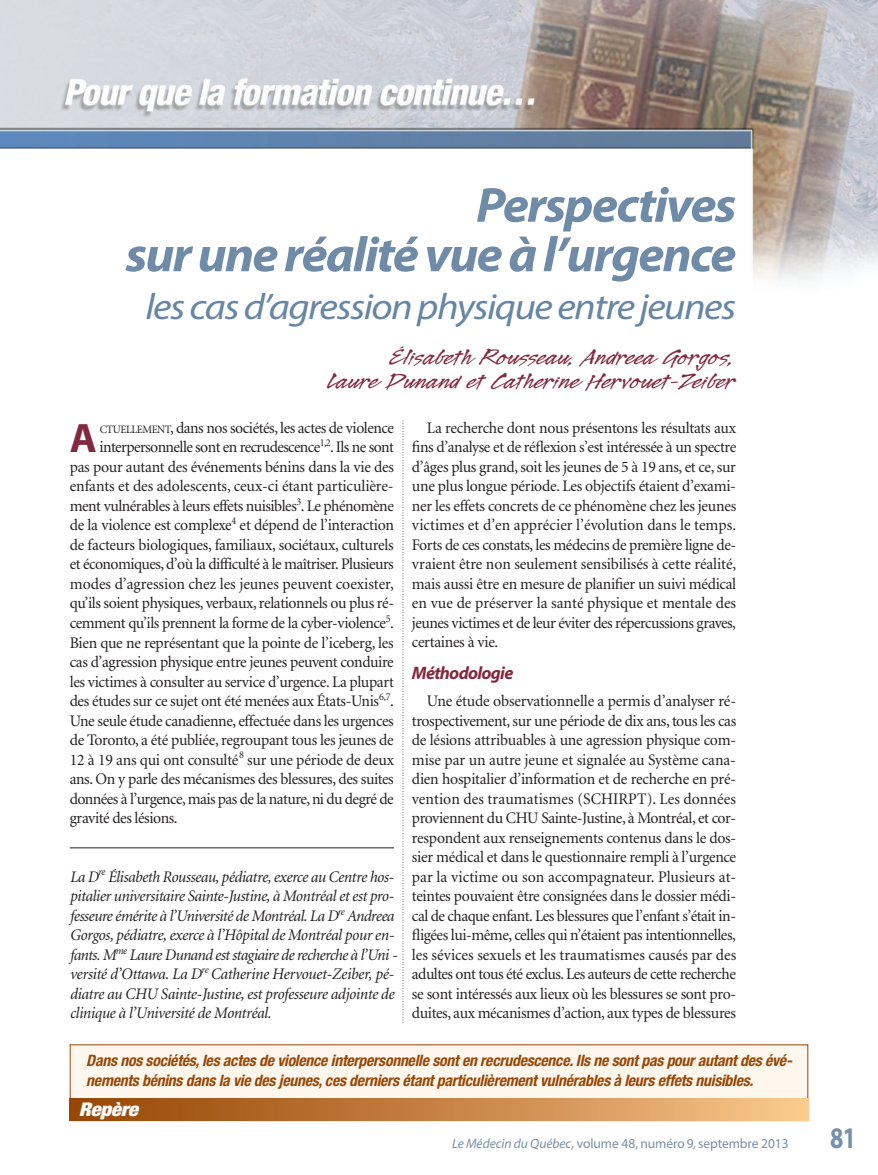
<style>
.page{position:relative;width:878px;height:1175px;background:#fff}
.page>*{position:absolute;margin:0;border:0;box-sizing:border-box;transform-origin:0 0}
.t1{font:italic 700 49.5px/49.5px "Myriad Pro";letter-spacing:-.035em;color:#6f8ba8;text-align:right;scale:1.05 1}
.t2{font:700 41.25px "Myriad Pro";color:#82293f}
.t3{font:italic 36.75px "Myriad Pro";letter-spacing:-.035em;color:#6786a4;scale:1.1 1}
.t4{font:700 30px "Myriad Pro";color:#7690ab;scale:.8 1}
.t5{font:25.5px/24px "Legault Std";color:#82293f;text-align:right;scale:1.2 1}
.t6{font:italic 900 condensed 18.9px "Helvetica Neue";letter-spacing:-.015em;color:#fff;scale:1.11 1}
.t7{font:italic 700 18px "Myriad Pro";letter-spacing:-.04em;color:#82293f}
.t8{font:16.2px/19.5px "Minion";letter-spacing:-.025em;color:#231f20;text-align:justify}
.t9{font:italic 16.2px/19.5px "Minion";letter-spacing:-.025em;color:#231f20}
.t10{font:16.2px "Minion";letter-spacing:-.005em;color:#231f20}
.t11{font:16.2px "Minion";color:#231f20}
.t12{font:italic 700 condensed 15.75px/19.5px "Helvetica Neue";letter-spacing:-.015em;color:#974705}
.t13{font:13.5px "Myriad Pro";letter-spacing:-.005em;color:#7690ab}
.s1{font-size:11.25px}
.s2{font-style:italic}
</style>
<div class="page">
<img style="left:0;top:0;width:878px;height:279px">
<svg style="left:402px;top:421px;width:1px;height:602px"></svg>
<hr style="left:70px;top:847px;width:324px;height:1px;background:#231f20">
<div style="left:70px;top:1045px;width:737px;height:75px;background:#fef7ed"></div>
<div style="left:70px;top:1098px;width:738px;height:22px;background:linear-gradient(to right,#954302,#fac68a)"></div>
<h1 class="t1" style="left:125px;top:184px;width:583px">Perspectives<br>sur une réalité vue à l’urgence</h1>
<h3 class="t3" style="left:145px;top:293px;width:538px">les cas d’agression physique entre jeunes</h3>
<h3 class="t5" style="left:328px;top:343px;width:341px">Élisabeth Rousseau, Andreea Gorgos,<br>Laure Dunand et Catherine Hervouet-Zeiber</h3>
<p class="t8" style="left:412px;top:419px;width:326px;text-indent:15px">La recherche dont nous présentons les résultats aux fins d’analyse et de réflexion s’est intéressée à un spectre d’âges plus grand, soit les jeunes de 5 à 19 ans, et ce, sur une plus longue période. Les objectifs étaient d’exami&shy;ner les effets concrets de ce phénomène chez les jeunes victimes et d’en apprécier l’évolution dans le temps.<br>Forts de ces constats, les médecins de première ligne de&shy;vraient être non seulement sensibilisés à cette réalité, mais aussi être en mesure de planifier un suivi médical en vue de préserver la santé physique et mentale des jeunes victimes et de leur éviter des répercussions graves, certaines à vie.</p>
<p class="t7" style="left:412px;top:666px;width:103px">Méthodologie</p>
<p class="t8" style="left:412px;top:692px;width:326px;text-indent:15px">Une étude observationnelle a permis d’analyser ré&shy;trospectivement, sur une période de dix ans, tous les cas de lésions attribuables à une agression physique com&shy;mise par un autre jeune et signalée au Système cana&shy;dien hospitalier d’information et de recherche en pré&shy;vention des traumatismes (SCHIRPT). Les données proviennent du CHU Sainte-Justine, à Montréal, et cor&shy;respondent aux renseignements contenus dans le dos&shy;sier médical et dans le questionnaire rempli à l’urgence par la victime ou son accompagnateur. Plusieurs at&shy;teintes pouvaient être consignées dans le dossier médi&shy;cal de chaque enfant. Les blessures que l’enfant s’était in&shy;fligées lui-même, celles qui n’étaient pas intentionnelles, les sévices sexuels et les traumatismes causés par des adultes ont tous été exclus. Les auteurs de cette recherche se sont intéressés aux lieux où les blessures se sont pro&shy;duites, aux mécanismes d’action, aux types de blessures</p>
<h2 class="t2" style="left:70px;top:423px;width:29px">A</h2>
<p class="t8" style="left:100px;top:419px;width:296px"><span class="s1">CTUELLEMENT</span>, dans nos sociétés, les actes de violence</p>
<p class="t8" style="left:100px;top:439px;width:296px">interpersonnelle sont en recrudescence<sup>1,2</sup>. Ils ne sont</p>
<p class="t8" style="left:70px;top:458px;width:325px">pas pour autant des événements bénins dans la vie des</p>
<p class="t10" style="left:70px;top:480px;width:325px">enfants et des adolescents, ceux-ci étant particulière-</p>
<p class="t8" style="left:70px;top:497px;width:325px">ment vulnérables à leurs effets nuisibles<sup>3</sup>. Le phénomène</p>
<p class="t8" style="left:70px;top:517px;width:326px">de la violence est complexe<sup>4</sup> et dépend de l’interaction</p>
<p class="t8" style="left:70px;top:536px;width:325px">de facteurs biologiques, familiaux, sociétaux, culturels</p>
<p class="t8" style="left:70px;top:556px;width:325px">et économiques, d’où la difficulté à le maîtriser. Plusieurs</p>
<p class="t11" style="left:70px;top:577px;width:325px">modes d’agression chez les jeunes peuvent coexister,</p>
<p class="t8" style="left:70px;top:595px;width:326px">qu’ils soient physiques, verbaux, relationnels ou plus ré-</p>
<p class="t8" style="left:70px;top:614px;width:326px">cemment qu’ils prennent la forme de la cyber-violence<sup>5</sup>.</p>
<p class="t8" style="left:70px;top:634px;width:325px">Bien que ne représentant que la pointe de l’iceberg, les</p>
<p class="t8" style="left:70px;top:653px;width:325px">cas d’agression physique entre jeunes peuvent conduire</p>
<p class="t8" style="left:70px;top:673px;width:325px">les victimes à consulter au service d’urgence. La plupart</p>
<p class="t8" style="left:70px;top:692px;width:325px">des études sur ce sujet ont été menées aux États-Unis<sup>6,7</sup>.</p>
<p class="t8" style="left:70px;top:712px;width:325px">Une seule étude canadienne, effectuée dans les urgences</p>
<p class="t8" style="left:70px;top:731px;width:325px">de Toronto, a été publiée, regroupant tous les jeunes de</p>
<p class="t8" style="left:70px;top:751px;width:326px">12 à 19 ans qui ont consulté<sup>8</sup> sur une période de deux</p>
<p class="t8" style="left:70px;top:770px;width:325px">ans. On y parle des mécanismes des blessures, des suites</p>
<p class="t8" style="left:70px;top:790px;width:325px">données à l’urgence, mais pas de la nature, ni du degré de</p>
<p class="t8" style="left:70px;top:809px;width:109px">gravité des lésions.</p>
<p class="t9" style="left:70px;top:868px;width:329px">La D<sup>re</sup> Élisabeth Rousseau, pédiatre, exerce au Centre hos&shy;pitalier universitaire Sainte-Justine, à Montréal et est pro&shy;fesseure émérite à l’Uni versité de Montréal. La D<sup>re</sup> Andreea Gorgos, pédiatre, exerce à l’Hôpital de Montréal pour en&shy;fants. M<sup>me</sup> Laure Dunand est stagiaire de recherche à l’Uni - ver sité d’Ottawa. La D<sup>re</sup> Catherine Hervouet-Zeiber, pé&shy;diatre au CHU Sainte-Justine, est professeure adjointe de clinique à l’Université de Montréal.</p>
<p class="t12" style="left:86px;top:1052px;width:705px">Dans nos sociétés, les actes de violence interpersonnelle sont en recrudescence. Ils ne sont pas pour autant des évé&shy;nements bénins dans la vie des jeunes, ces derniers étant particulièrement vulnérables à leurs effets nuisibles.</p>
<p class="t6" style="left:79px;top:1102px;width:55px">Repère</p>
<p class="t13" style="left:452px;top:1138px;width:338px"><span class="s2">Le Médecin du Québec,</span> volume 48, numéro 9, septembre 2013</p>
<h3 class="t4" style="left:830px;top:1126px;width:34px">81</h3>
</div>
